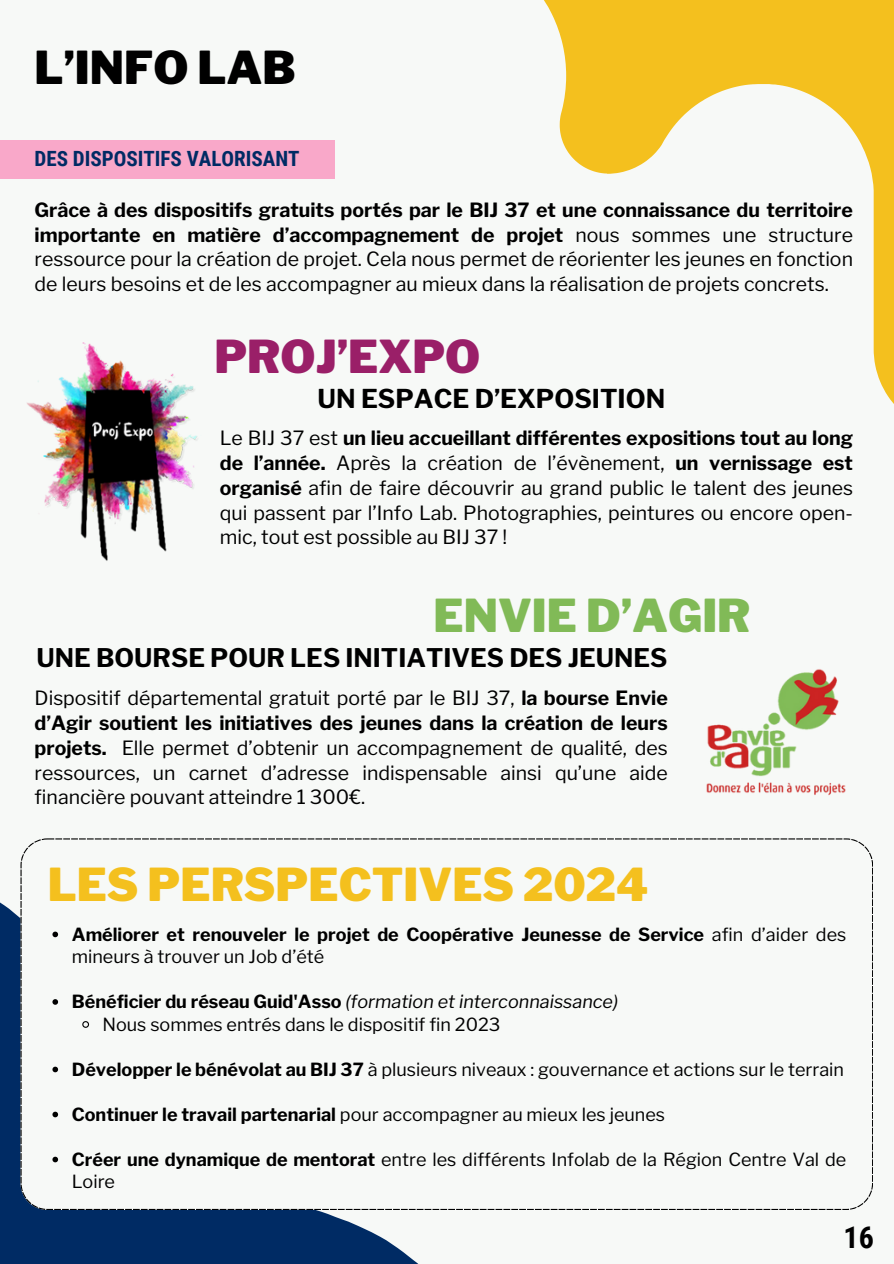
<style>
.page{position:relative;width:894px;height:1264px;background:#fff}
.page>*{position:absolute;margin:0;border:0;box-sizing:border-box;transform-origin:0 0}
.t1{font:900 45px "Libre Franklin";color:#f4c01e}
.t2{font:900 45px "Libre Franklin";color:#81ba57}
.t3{font:900 45px "Libre Franklin";color:#000}
.t4{font:900 45px "Libre Franklin";color:#9a1f68}
.t5{font:700 30px "Roboto Condensed";color:#000}
.t6{font:700 25.8px "Libre Franklin";color:#000}
.t7{font:700 25.5px "Libre Franklin";color:#000}
.t8{font:700 21px "Roboto Condensed";color:#002b64}
.t9{font:19.5px/24.8px "Libre Franklin";color:#000;text-align:justify}
.t10{font:18px/22.5px "Libre Franklin";color:#000}
.t11{font:700 18px/22.5px "Libre Franklin";color:#000}
.t12{font:italic 18px "Libre Franklin";color:#000}
.s1{font-weight:700}
.s2{font-weight:400}
.s3{font-weight:700;font-style:normal}
</style>
<div class="page">
<div style="left:0;top:0;width:893px;height:1263px;background:#f7f9f7"></div>
<div style="left:0;top:140px;width:334px;height:39px;background:#f9a8c9"></div>
<img style="left:27px;top:342px;width:170px;height:219px">
<svg style="left:0;top:902px;width:439px;height:361px;background:#1d4374"></svg>
<svg style="left:20px;top:838px;width:852px;height:371px"></svg>
<img style="left:706px;top:669px;width:140px;height:127px">
<svg style="left:52px;top:931px;width:6px;height:6px"></svg>
<svg style="left:52px;top:999px;width:6px;height:5px"></svg>
<svg style="left:81px;top:1020px;width:9px;height:8px"></svg>
<svg style="left:52px;top:1066px;width:6px;height:6px"></svg>
<svg style="left:52px;top:1111px;width:6px;height:6px"></svg>
<svg style="left:52px;top:1156px;width:6px;height:6px"></svg>
<svg style="left:544px;top:0;width:349px;height:403px"></svg>
<h3 class="t3" style="left:35px;top:40px;width:262px">L’INFO LAB</h3>
<h4 class="t8" style="left:35px;top:146px;width:266px">DES DISPOSITIFS VALORISANT</h4>
<h1 class="t9" style="left:35px;top:197px;width:819px"><span class="s1">Grâce à des dispositifs gratuits portés par le BIJ 37 et une connaissance du territoire importante en matière d’accompagnement de projet</span> nous sommes une structure ressource pour la création de projet. Cela nous permet de réorienter les jeunes en fonction de leurs besoins et de les accompagner au mieux dans la réalisation de projets concrets.</h1>
<h4 class="t4" style="left:214px;top:329px;width:267px">PROJ’EXPO</h4>
<p class="t6" style="left:317px;top:383px;width:349px">UN ESPACE D’EXPOSITION</p>
<h2 class="t9" style="left:220px;top:426px;width:634px">Le BIJ 37 est <span class="s1">un lieu accueillant différentes expositions tout au long de l’année.</span> Après la création de l’évènement, <span class="s1">un vernissage est organisé</span> afin de faire découvrir au grand public le talent des jeunes qui passent par l’Info Lab. Photographies, peintures ou encore open&shy;mic, tout est possible au BIJ 37 !</h2>
<h1 class="t2" style="left:433px;top:588px;width:318px">ENVIE D’AGIR</h1>
<h2 class="t7" style="left:36px;top:642px;width:632px">UNE BOURSE POUR LES INITIATIVES DES JEUNES</h2>
<h4 class="t9" style="left:35px;top:686px;width:634px">Dispositif départemental gratuit porté par le BIJ 37, <span class="s1">la bourse Envie d’Agir soutient les initiatives des jeunes dans la création de leurs projets.</span> Elle permet d’obtenir un accompagnement de qualité, des ressources, un carnet d’adresse indispensable ainsi qu’une aide financière pouvant atteindre 1 300€.</h4>
<p class="t1" style="left:48px;top:857px;width:602px">LES PERSPECTIVES 2024</p>
<h1 class="t11" style="left:72px;top:922px;width:776px">Améliorer et renouveler le projet de Coopérative Jeunesse de Service <span class="s2">afin d’aider des mineurs à trouver un Job d’été</span></h1>
<p class="t12" style="left:72px;top:990px;width:548px"><span class="s3">Bénéficier du réseau Guid'Asso</span> (formation et interconnaissance)</p>
<p class="t10" style="left:102px;top:1012px;width:399px">Nous sommes entrés dans le dispositif fin 2023</p>
<p class="t10" style="left:72px;top:1057px;width:773px"><span class="s1">Développer le bénévolat au BIJ 37</span> à plusieurs niveaux : gouvernance et actions sur le terrain</p>
<p class="t10" style="left:72px;top:1102px;width:594px"><span class="s1">Continuer le travail partenarial</span> pour accompagner au mieux les jeunes</p>
<p class="t10" style="left:72px;top:1147px;width:776px"><span class="s1">Créer une dynamique de mentorat</span> entre les différents Infolab de la Région Centre Val de<br>Loire</p>
<p class="t5" style="left:843px;top:1219px;width:32px">16</p>
</div>
